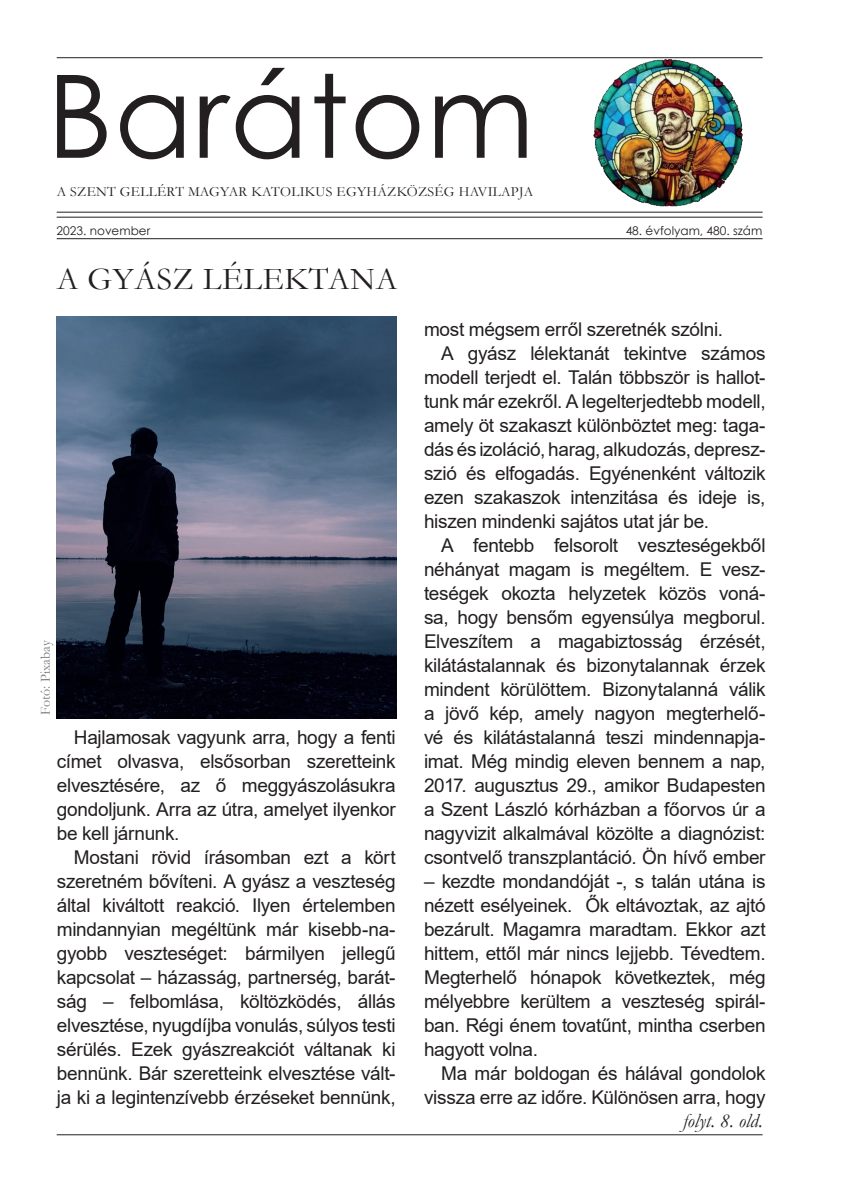
<style>
.page{position:relative;width:842px;height:1191px;background:#fff}
.page>*{position:absolute;margin:0;border:0;box-sizing:border-box;transform-origin:0 0}
.t1{font:115.2px "Century Gothic";letter-spacing:.01em;color:#231f20}
.t2{font:32px "Garamond";letter-spacing:.02em;color:#231f20}
.t3{font:italic 20px "Garamond";color:#231f20}
.t4{font:19px/24px "Arial";letter-spacing:-.015em;color:#231f20;text-align:justify}
.t5{font:14px "Garamond";letter-spacing:.02em;color:#231f20}
.t6{font:14px "Garamond";color:#75797b}
.t7{font:12px "Century Gothic";color:#231f20}
</style>
<div class="page">
<img style="left:592px;top:58px;width:152px;height:149px">
<hr style="left:57px;top:212px;width:706px;height:1px;background:#231f20">
<hr style="left:57px;top:217px;width:706px;height:1px;background:#231f20">
<hr style="left:57px;top:238px;width:706px;height:1px;background:#231f20">
<hr style="left:57px;top:1134px;width:706px;height:1px;background:#231f20">
<hr style="left:57px;top:57px;width:706px;height:1px;background:#231f20">
<img style="left:56px;top:316px;width:340px;height:403px">
<h1 class="t1" style="left:47px;top:36px;width:489px">Barátom</h1>
<p class="t5" style="left:57px;top:183px;width:478px">A SZENT GELLÉRT MAGYAR KATOLIKUS EGYHÁZKÖZSÉG HAVILAPJA</p>
<p class="t7" style="left:57px;top:222px;width:95px">2023. november</p>
<p class="t7" style="left:626px;top:222px;width:138px">48. évfolyam, 480. szám</p>
<h2 class="t2" style="left:57px;top:258px;width:342px">A GYÁSZ LÉLEKTANA</h2>
<p class="t6" style="left:36px;top:714px;width:76px;rotate:-90deg">Fotó: Pixabay</p>
<p class="t4" style="left:57px;top:725px;width:340px;text-indent:17px">Hajlamosak vagyunk arra, hogy a fenti címet olvasva, elsősorban szeretteink elvesztésére, az ő meggyászolásukra gondoljunk. Arra az útra, amelyet ilyenkor be kell járnunk.</p>
<p class="t4" style="left:57px;top:845px;width:340px;text-indent:17px">Mostani rövid írásomban ezt a kört szeretném bővíteni. A gyász a veszteség által kiváltott reakció. Ilyen értelemben mindannyian megéltünk már kisebb-na&shy;gyobb veszteséget: bármilyen jellegű kapcsolat – házasság, partnerség, barát&shy;ság – felbomlása, költözködés, állás elvesztése, nyugdíjba vonulás, súlyos testi sérülés. Ezek gyászreakciót váltanak ki bennünk. Bár szeretteink elvesztése vált&shy;ja ki a legintenzívebb érzéseket bennünk,</p>
<p class="t4" style="left:424px;top:317px;width:301px">most mégsem erről szeretnék szólni.</p>
<p class="t4" style="left:441px;top:341px;width:326px">A gyász lélektanát tekintve számos</p>
<p class="t4" style="left:424px;top:365px;width:343px">modell terjedt el. Talán többször is hallot-</p>
<p class="t4" style="left:424px;top:389px;width:343px">tunk már ezekről. A legelterjedtebb modell,</p>
<p class="t4" style="left:424px;top:413px;width:343px">amely öt szakaszt különböztet meg: taga-</p>
<p class="t4" style="left:424px;top:437px;width:343px">dás és izoláció, harag, alkudozás, depres -</p>
<p class="t4" style="left:424px;top:461px;width:343px">szió és elfogadás. Egyénenként változik</p>
<p class="t4" style="left:424px;top:485px;width:343px">ezen szakaszok intenzitása és ideje is,</p>
<p class="t4" style="left:424px;top:509px;width:287px">hiszen mindenki sajátos utat jár be.</p>
<p class="t4" style="left:441px;top:533px;width:326px">A fentebb felsorolt veszteségekből</p>
<p class="t4" style="left:424px;top:557px;width:343px">néhányat magam is megéltem. E vesz-</p>
<p class="t4" style="left:424px;top:581px;width:343px">teségek okozta helyzetek közös voná-</p>
<p class="t4" style="left:424px;top:605px;width:343px">sa, hogy bensőm egyensúlya megborul.</p>
<p class="t4" style="left:424px;top:629px;width:343px">Elveszítem a magabiztosság érzését,</p>
<p class="t4" style="left:424px;top:653px;width:343px">kilátástalannak és bizonytalannak érzek</p>
<p class="t4" style="left:424px;top:677px;width:343px">mindent körülöttem. Bizonytalanná válik</p>
<p class="t4" style="left:424px;top:701px;width:343px">a jövő kép, amely nagyon megterhelő-</p>
<p class="t4" style="left:424px;top:725px;width:343px">vé és kilátástalanná teszi mindennapja-</p>
<p class="t4" style="left:424px;top:749px;width:343px">imat. Még mindig eleven bennem a nap,</p>
<p class="t4" style="left:424px;top:773px;width:343px">2017. augusztus 29., amikor Budapesten</p>
<p class="t4" style="left:424px;top:797px;width:343px">a Szent László kórházban a főorvos úr a</p>
<p class="t4" style="left:424px;top:821px;width:343px">nagyvizit alkalmával közölte a diagnózist:</p>
<p class="t4" style="left:424px;top:845px;width:343px">csontvelő transzplantáció. Ön hívő ember</p>
<p class="t4" style="left:424px;top:869px;width:343px">– kezdte mondandóját -, s talán utána is nézett esélyeinek. Ők eltávoztak, az ajtó bezárult. Magamra maradtam. Ekkor azt hittem, ettől már nincs lejjebb. Tévedtem.<br>Megterhelő hónapok következtek, még mélyebbre kerültem a veszteség spirál&shy;ban. Régi énem tovatűnt, mintha cserben hagyott volna.</p>
<p class="t4" style="left:424px;top:1061px;width:343px;text-align:right">Ma már boldogan és hálával gondolok vissza erre az időre. Különösen arra, hogy</p>
<p class="t3" style="left:683px;top:1107px;width:81px">folyt. 8. old.</p>
</div>
